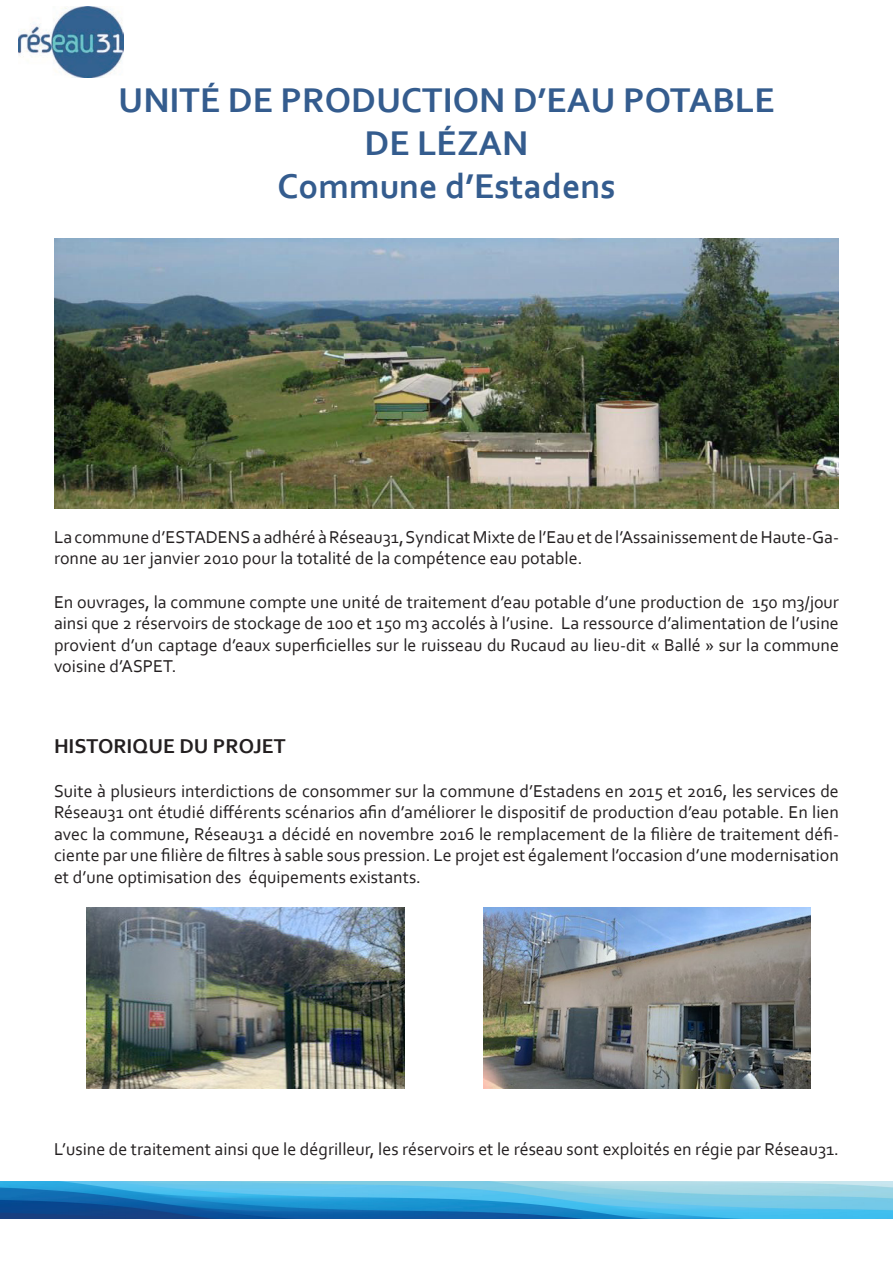
<style>
.page{position:relative;width:893px;height:1263px;background:#fff}
.page>*{position:absolute;margin:0;border:0;box-sizing:border-box;transform-origin:0 0}
.t1{font:700 36px "Corbel";color:#345c8e}
.t2{font:700 21px "Corbel";color:#231f20}
.t3{font:18px/21.6px "Corbel";color:#231f20;text-align:justify}
</style>
<div class="page">
<img style="left:54px;top:238px;width:785px;height:270px">
<img style="left:87px;top:908px;width:318px;height:181px">
<img style="left:484px;top:908px;width:327px;height:181px">
<img style="left:0;top:1181px;width:893px;height:37px">
<img style="left:18px;top:6px;width:105px;height:72px">
<p class="t1" style="left:118px;top:78px;width:658px">UNITÉ DE PRODUCTION D’EAU POTABLE</p>
<p class="t1" style="left:364px;top:121px;width:165px">DE LÉZAN</p>
<p class="t1" style="left:277px;top:164px;width:340px">Commune d’Estadens</p>
<p class="t3" style="left:54px;top:526px;width:786px">La commune d’ESTADENS a adhéré à Réseau31, Syndicat Mixte de l’Eau et de l’Assainissement de Haute-Ga&shy;ronne au 1er janvier 2010 pour la totalité de la compétence eau potable.</p>
<p class="t3" style="left:54px;top:590px;width:786px">En ouvrages, la commune compte une unité de traitement d’eau potable d’une production de 150 m3/jour ainsi que 2 réservoirs de stockage de 100 et 150 m3 accolés à l’usine. La ressource d’alimentation de l’usine provient d’un captage d’eaux superficielles sur le ruisseau du Rucaud au lieu-dit « Ballé » sur la commune voisine d’ASPET.</p>
<p class="t2" style="left:54px;top:733px;width:233px">HISTORIQUE DU PROJET</p>
<p class="t3" style="left:54px;top:779px;width:786px">Suite à plusieurs interdictions de consommer sur la commune d’Estadens en 2015 et 2016, les services de Réseau31 ont étudié différents scénarios afin d’améliorer le dispositif de production d’eau potable. En lien avec la commune, Réseau31 a décidé en novembre 2016 le remplacement de la filière de traitement défi&shy;ciente par une filière de filtres à sable sous pression. Le projet est également l’occasion d’une modernisation et d’une optimisation des équipements existants.</p>
<p class="t3" style="left:54px;top:1138px;width:786px">L’usine de traitement ainsi que le dégrilleur, les réservoirs et le réseau sont exploités en régie par Réseau31.</p>
</div>
